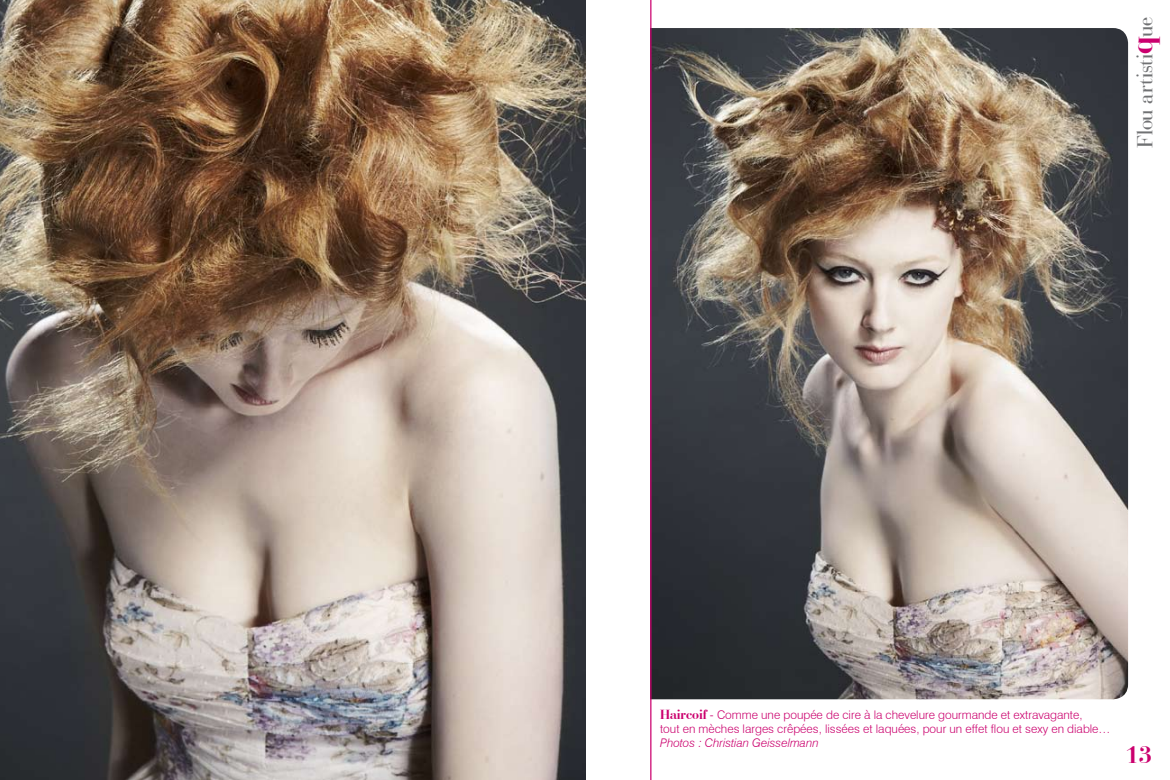
<style>
.page{position:relative;width:1170px;height:780px;background:#fff}
.page>*{position:absolute;margin:0;border:0;box-sizing:border-box;transform-origin:0 0}
.t1{font:700 25px "Bauer Bodoni BT";color:#cb006e}
.t2{font:23.12px "Bauer Bodoni BT";letter-spacing:-.005em;color:#707173}
.t3{font:300 11.88px/13.8px "Swiss 721 BT";color:#cb006e}
.t4{font:italic 300 11.88px "Swiss 721 BT";color:#cb006e}
.s1{font-weight:700;font-size:32.25px;color:#cb006e}
.s2{font-family:"Bauer Bodoni BT";font-weight:700;font-size:13.75px}
</style>
<div class="page">
<img style="left:624px;top:28px;width:503px;height:671px;border-radius:15px">
<div style="left:591px;top:18px;width:58px;height:720px;background:#fff"></div>
<hr style="left:650px;top:0;width:1px;height:780px;background:#cb006e">
<img style="left:0;top:0;width:585px;height:780px">
<h2 class="t2" style="left:1130px;top:148px;width:132px;rotate:-90deg">Flou artisti<span class="s1">q</span>ue</h2>
<p class="t3" style="left:660px;top:708px;width:452px"><span class="s2">Haircoif</span> - Comme une poupée de cire à la chevelure gourmande et extravagante,<br>tout en mèches larges crêpées, lissées et laquées, pour un effet flou et sexy en diable…</p>
<p class="t4" style="left:660px;top:735px;width:160px">Photos : Christian Geisselmann</p>
<h1 class="t1" style="left:1125px;top:738px;width:28px">13</h1>
</div>
